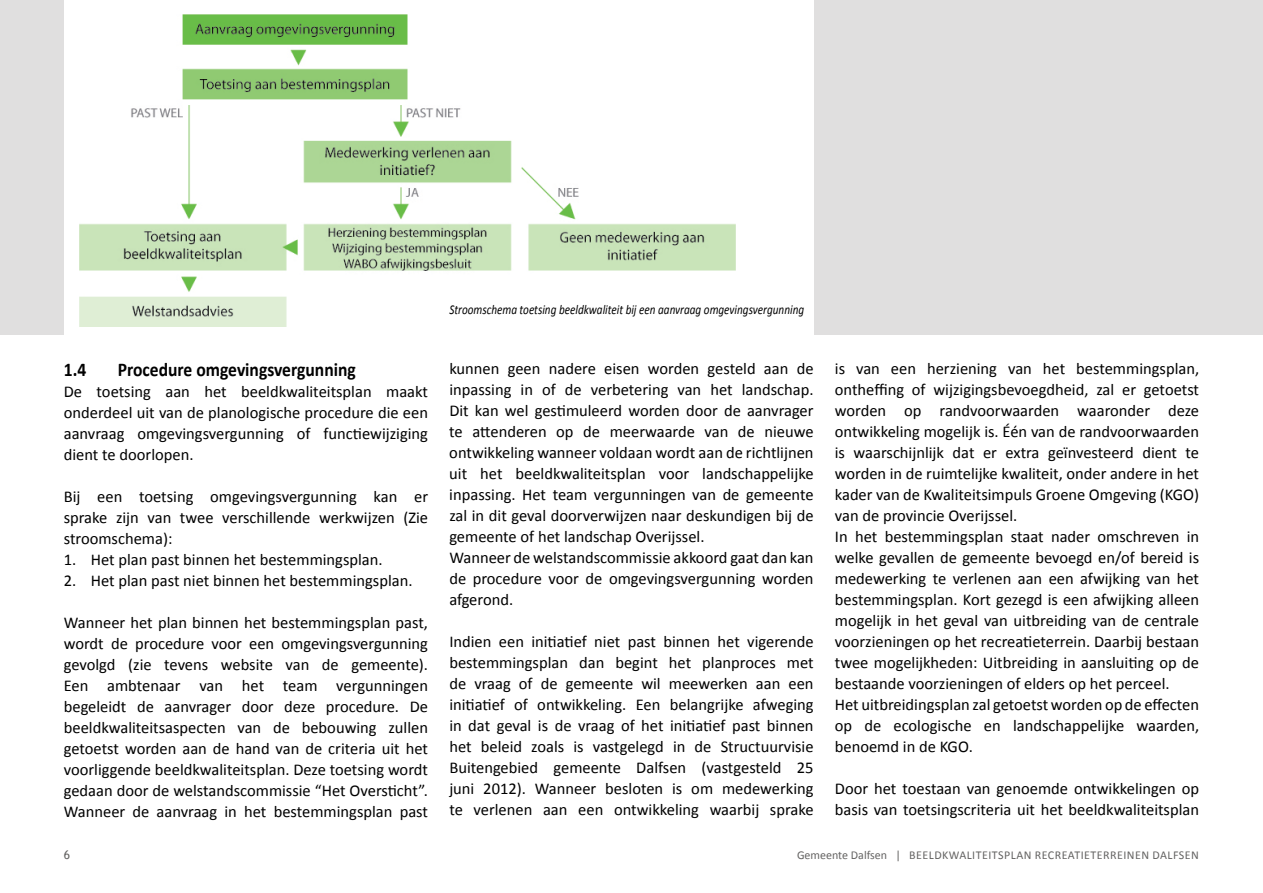
<style>
.page{position:relative;width:1263px;height:893px;background:#fff}
.page>*{position:absolute;margin:0;border:0;box-sizing:border-box;transform-origin:0 0}
.t1{font:700 19.5px "Calibri";color:#000;scale:.9 1}
.t2{font:16.5px/21px "Calibri";color:#000;text-align:justify}
.t3{font:italic 13.5px "Calibri";color:#000;scale:.83 1}
.t4{font:12px "Calibri";color:#646362}
.t5{font:12px "Trebuchet MS";color:#646362}
</style>
<div class="page">
<div style="left:0;top:0;width:1263px;height:334px;background:#e0dfdf"></div>
<hr style="left:1262px;top:0;width:1px;height:334px;background:#979595">
<div style="left:64px;top:0;width:750px;height:334px;background:#fff"></div>
<img style="left:79px;top:15px;width:657px;height:311px">
<p class="t1" style="left:64px;top:357px;width:26px">1.4</p>
<p class="t1" style="left:118px;top:357px;width:266px">Procedure omgevingsvergunning</p>
<p class="t2" style="left:64px;top:381px;width:366px">De toetsing aan het beeldkwaliteitsplan maakt onderdeel uit van de planologische procedure die een aanvraag omgevingsvergunning of functiewijziging dient te doorlopen.</p>
<p class="t2" style="left:64px;top:486px;width:366px">Bij een toetsing omgevingsvergunning kan er sprake zijn van twee verschillende werkwijzen (Zie stroomschema):</p>
<p class="t2" style="left:64px;top:549px;width:320px">1. Het plan past binnen het bestemmingsplan.</p>
<p class="t2" style="left:64px;top:570px;width:350px">2. Het plan past niet binnen het bestemmingsplan.</p>
<p class="t2" style="left:64px;top:612px;width:366px">Wanneer het plan binnen het bestemmingsplan past, wordt de procedure voor een omgevingsvergunning gevolgd (zie tevens website van de gemeente).<br>Een ambtenaar van het team vergunningen begeleidt de aanvrager door deze procedure. De beeldkwaliteitsaspecten van de bebouwing zullen getoetst worden aan de hand van de criteria uit het voorliggende beeldkwaliteitsplan. Deze toetsing wordt gedaan door de welstandscommissie “Het Oversticht”.<br>Wanneer de aanvraag in het bestemmingsplan past</p>
<p class="t3" style="left:449px;top:300px;width:429px">Stroomschema toetsing beeldkwaliteit bij een aanvraag omgevingsvergunning</p>
<p class="t2" style="left:449px;top:358px;width:366px;text-align:left">kunnen geen nadere eisen worden gesteld aan de inpassing in of de verbetering van het landschap.<br>Dit kan wel gestimuleerd worden door de aanvrager te attenderen op de meerwaarde van de nieuwe ontwikkeling wanneer voldaan wordt aan de richtlijnen uit het beeldkwaliteitsplan voor landschappelijke inpassing. Het team vergunningen van de gemeente zal in dit geval doorverwijzen naar deskundigen bij de gemeente of het landschap Overijssel.<br>Wanneer de welstandscommissie akkoord gaat dan kan de procedure voor de omgevingsvergunning worden afgerond.</p>
<p class="t2" style="left:449px;top:631px;width:366px">Indien een initiatief niet past binnen het vigerende bestemmingsplan dan begint het planproces met de vraag of de gemeente wil meewerken aan een initiatief of ontwikkeling. Een belangrijke afweging in dat geval is de vraag of het initiatief past binnen het beleid zoals is vastgelegd in de Structuurvisie Buitengebied gemeente Dalfsen (vastgesteld 25 juni 2012). Wanneer besloten is om medewerking te verlenen aan een ontwikkeling waarbij sprake</p>
<p class="t2" style="left:835px;top:358px;width:366px;text-align:left">is van een herziening van het bestemmingsplan, ontheffing of wijzigingsbevoegdheid, zal er getoetst worden op randvoorwaarden waaronder deze ontwikkeling mogelijk is. Één van de randvoorwaarden is waarschijnlijk dat er extra geïnvesteerd dient te worden in de ruimtelijke kwaliteit, onder andere in het kader van de Kwaliteitsimpuls Groene Omgeving (KGO) van de provincie Overijssel.<br>In het bestemmingsplan staat nader omschreven in welke gevallen de gemeente bevoegd en/of bereid is medewerking te verlenen aan een afwijking van het bestemmingsplan. Kort gezegd is een afwijking alleen mogelijk in het geval van uitbreiding van de centrale voorzieningen op het recreatieterrein. Daarbij bestaan twee mogelijkheden: Uitbreiding in aansluiting op de bestaande voorzieningen of elders op het perceel.<br>Het uitbreidingsplan zal getoetst worden op de effecten op de ecologische en landschappelijke waarden, benoemd in de KGO.</p>
<p class="t2" style="left:835px;top:778px;width:366px">Door het toestaan van genoemde ontwikkelingen op basis van toetsingscriteria uit het beeldkwaliteitsplan</p>
<p class="t5" style="left:64px;top:848px;width:8px">6</p>
<p class="t4" style="left:797px;top:848px;width:127px">Gemeente Dalfsen | Beeldkwali</p>
<p class="t4" style="left:976px;top:848px;width:30px">teitsplan</p>
<p class="t4" style="left:1035px;top:848px;width:70px">Recreatieterreinen</p>
<p class="t4" style="left:1152px;top:848px;width:34px">Dalfsen</p>
</div>
